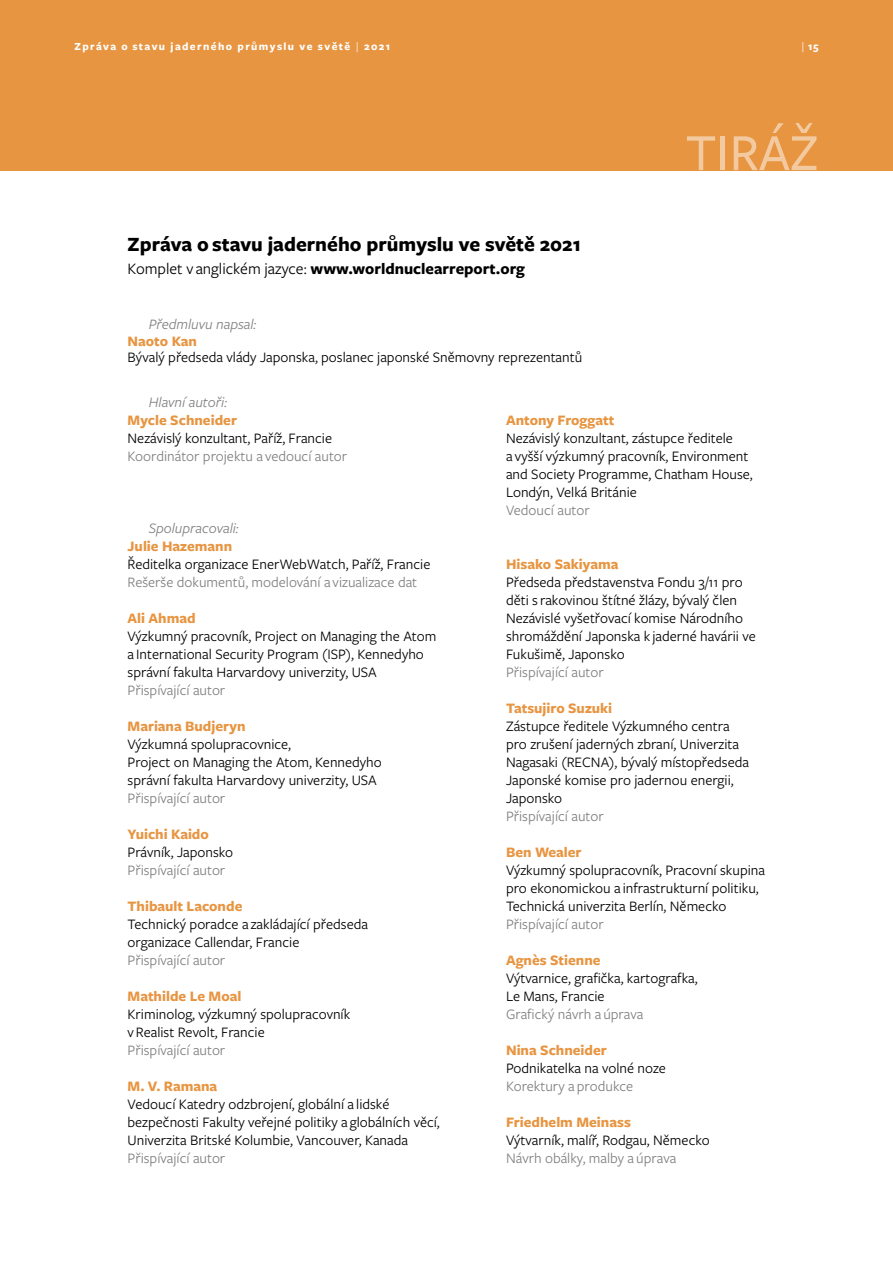
<style>
.page{position:relative;width:893px;height:1263px;background:#fff}
.page>*{position:absolute;margin:0;border:0;box-sizing:border-box;transform-origin:0 0}
.t1{font:500 54px "Freight Sans Pro";color:#f3caa0}
.t2{font:700 21px "Freight Sans Pro";color:#000}
.t3{font:700 16.5px "Freight Sans Pro";color:#000}
.t4{font:15px/18px "Freight Sans Pro";color:#000}
.t5{font:15px "Freight Sans Pro";color:#808080}
.t6{font:700 15px "Freight Sans Pro";color:#e79541}
.t7{font:italic 15px "Freight Sans Pro";color:#808080}
.t8{font:700 11.25px "Freight Sans Pro";letter-spacing:.125em;color:#fff}
.s1{font-weight:400}
</style>
<div class="page">
<div style="left:0;top:0;width:893px;height:170px;background:#e79541"></div>
<p class="t8" style="left:74px;top:39px;width:317px">Zpráva o stavu jaderného průmyslu ve světě <span class="s1">|</span> 2021</p>
<p class="t8" style="left:801px;top:39px;width:19px"><span class="s1">|</span> 15</p>
<h2 class="t2" style="left:128px;top:230px;width:455px">Zpráva o stavu jaderného průmyslu ve světě 2021</h2>
<p class="t3" style="left:128px;top:258px;width:399px"><span class="s1">Komplet v anglickém jazyce:</span> www.worldnuclearreport.org</p>
<h1 class="t1" style="left:686px;top:116px;width:134px">TIRÁŽ</h1>
<p class="t7" style="left:149px;top:314px;width:109px">Předmluvu napsal:</p>
<p class="t6" style="left:128px;top:330px;width:71px">Naoto Kan</p>
<p class="t4" style="left:128px;top:348px;width:456px">Bývalý předseda vlády Japonska, poslanec japonské Sněmovny reprezentantů</p>
<p class="t7" style="left:149px;top:392px;width:80px">Hlavní autoři:</p>
<p class="t6" style="left:128px;top:410px;width:111px">Mycle Schneider</p>
<p class="t4" style="left:128px;top:428px;width:206px">Nezávislý konzultant, Paříž, Francie</p>
<p class="t5" style="left:128px;top:446px;width:221px">Koordinátor projektu a vedoucí autor</p>
<p class="t6" style="left:506px;top:410px;width:110px">Antony Froggatt</p>
<p class="t4" style="left:506px;top:428px;width:248px">Nezávislý konzultant, zástupce ředitele<br>a vyšší výzkumný pracovník, Environment and Society Programme, Chatham House, Londýn, Velká Británie</p>
<p class="t5" style="left:506px;top:500px;width:85px">Vedoucí autor</p>
<p class="t7" style="left:149px;top:518px;width:91px">Spolupracovali:</p>
<p class="t6" style="left:128px;top:536px;width:106px">Julie Hazemann</p>
<p class="t4" style="left:128px;top:554px;width:304px">Ředitelka organizace EnerWebWatch, Paříž, Francie</p>
<p class="t5" style="left:128px;top:572px;width:291px">Rešerše dokumentů, modelování a vizualizace dat</p>
<p class="t6" style="left:128px;top:608px;width:70px">Ali Ahmad</p>
<p class="t4" style="left:128px;top:626px;width:310px">Výzkumný pracovník, Project on Managing the Atom a International Security Program (ISP), Kennedyho správní fakulta Harvardovy univerzity, USA</p>
<p class="t5" style="left:128px;top:680px;width:99px">Přispívající autor</p>
<p class="t6" style="left:128px;top:716px;width:119px">Mariana Budjeryn</p>
<p class="t4" style="left:128px;top:734px;width:256px">Výzkumná spolupracovnice,<br>Project on Managing the Atom, Kennedyho správní fakulta Harvardovy univerzity, USA</p>
<p class="t5" style="left:128px;top:788px;width:99px">Přispívající autor</p>
<p class="t6" style="left:128px;top:824px;width:83px">Yuichi Kaido</p>
<p class="t4" style="left:128px;top:842px;width:107px">Právník, Japonsko</p>
<p class="t5" style="left:128px;top:860px;width:99px">Přispívající autor</p>
<p class="t6" style="left:128px;top:896px;width:116px">Thibault Laconde</p>
<p class="t4" style="left:128px;top:914px;width:242px">Technický poradce a zakládající předseda organizace Callendar, Francie</p>
<p class="t5" style="left:128px;top:950px;width:99px">Přispívající autor</p>
<p class="t6" style="left:128px;top:986px;width:115px">Mathilde Le Moal</p>
<p class="t4" style="left:128px;top:1004px;width:224px">Kriminolog, výzkumný spolupracovník v Realist Revolt, Francie</p>
<p class="t5" style="left:128px;top:1040px;width:99px">Přispívající autor</p>
<p class="t6" style="left:128px;top:1076px;width:91px">M. V. Ramana</p>
<p class="t4" style="left:128px;top:1094px;width:314px">Vedoucí Katedry odzbrojení, globální a lidské bezpečnosti Fakulty veřejné politiky a globálních věcí,<br>Univerzita Britské Kolumbie, Vancouver, Kanada</p>
<p class="t5" style="left:128px;top:1148px;width:99px">Přispívající autor</p>
<p class="t6" style="left:506px;top:554px;width:114px">Hisako Sakiyama</p>
<p class="t4" style="left:506px;top:572px;width:251px">Předseda představenstva Fondu 3/11 pro děti s rakovinou štítné žlázy, bývalý člen Nezávislé vyšetřovací komise Národního shromáždění Japonska k jaderné havárii ve Fukušimě, Japonsko</p>
<p class="t5" style="left:506px;top:662px;width:99px">Přispívající autor</p>
<p class="t6" style="left:506px;top:698px;width:108px">Tatsujiro Suzuki</p>
<p class="t4" style="left:506px;top:716px;width:245px">Zástupce ředitele Výzkumného centra pro zrušení jaderných zbraní, Univerzita Nagasaki (RECNA), bývalý místopředseda Japonské komise pro jadernou energii, Japonsko</p>
<p class="t5" style="left:506px;top:806px;width:99px">Přispívající autor</p>
<p class="t6" style="left:506px;top:842px;width:77px">Ben Wealer</p>
<p class="t4" style="left:506px;top:860px;width:261px">Výzkumný spolupracovník, Pracovní skupina pro ekonomickou a infrastrukturní politiku,<br>Technická univerzita Berlín, Německo</p>
<p class="t5" style="left:506px;top:914px;width:99px">Přispívající autor</p>
<p class="t6" style="left:506px;top:950px;width:96px">Agnès Stienne</p>
<p class="t4" style="left:506px;top:968px;width:193px">Výtvarnice, grafička, kartografka,<br>Le Mans, Francie</p>
<p class="t5" style="left:506px;top:1004px;width:139px">Grafický návrh a úprava</p>
<p class="t6" style="left:506px;top:1040px;width:102px">Nina Schneider</p>
<p class="t4" style="left:506px;top:1058px;width:161px">Podnikatelka na volné noze</p>
<p class="t5" style="left:506px;top:1076px;width:129px">Korektury a produkce</p>
<p class="t6" style="left:506px;top:1112px;width:126px">Friedhelm Meinass</p>
<p class="t4" style="left:506px;top:1130px;width:205px">Výtvarník, malíř, Rodgau, Německo</p>
<p class="t5" style="left:506px;top:1148px;width:172px">Návrh obálky, malby a úprava</p>
</div>
